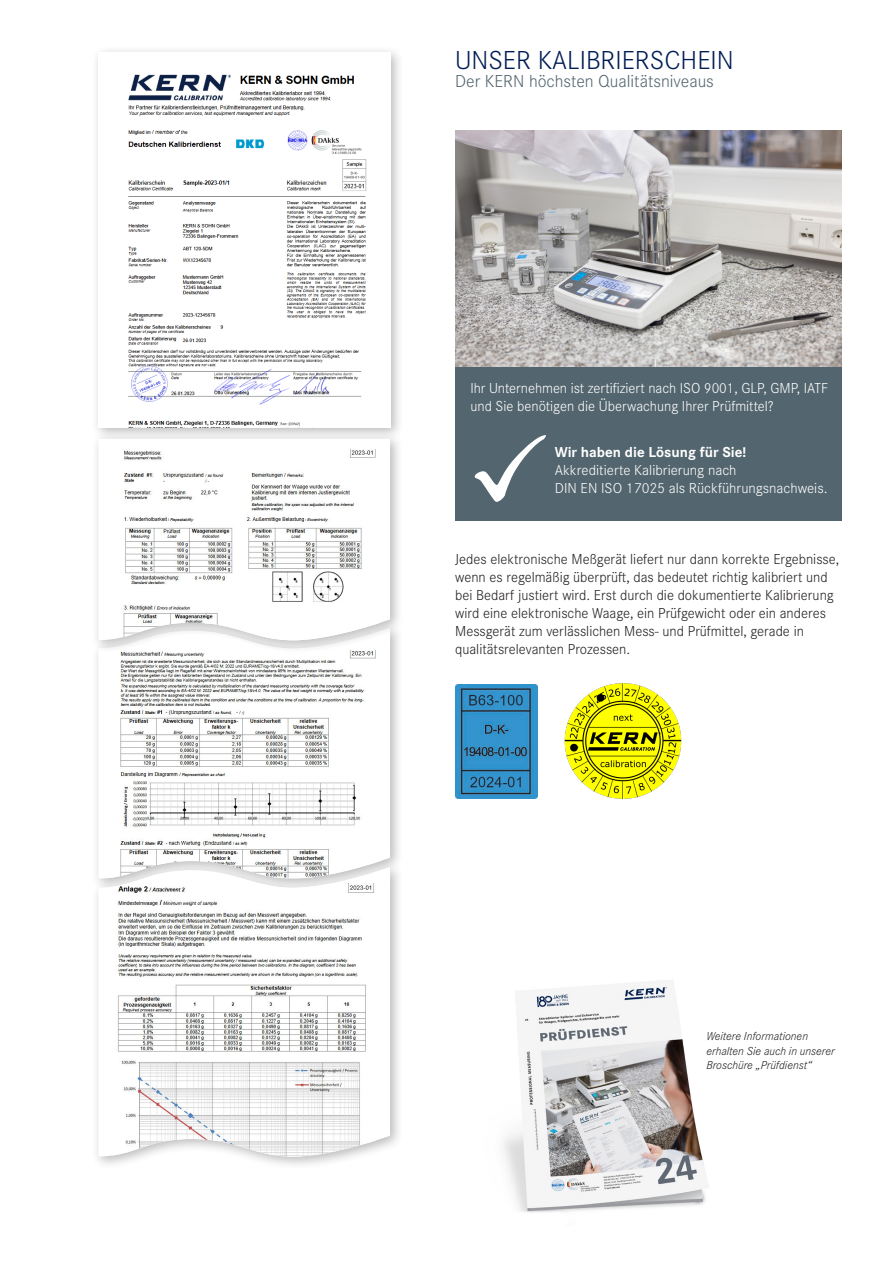
<style>
.page{position:relative;width:893px;height:1263px;background:#fff}
.page>*{position:absolute;margin:0;border:0;box-sizing:border-box;transform-origin:0 0}
.t1{font:300 27px "Corporate S Pro";color:#001d54}
.t2{font:300 18px "Corporate S Pro";color:#53656e}
.t3{font:300 15px/18px "Corporate S Pro";color:#231f20}
.t4{font:300 15px/18px "Corporate S Pro";color:#fff}
.t5{font:700 15px "Corporate S Pro";color:#fff}
.t6{font:italic 300 12px/14.4px "Corporate S Pro";color:#231f20}
</style>
<div class="page">
<img style="left:455px;top:131px;width:387px;height:237px">
<img style="left:564px;top:683px;width:117px;height:117px">
<img style="left:455px;top:684px;width:82px;height:114px">
<img style="left:503px;top:980px;width:206px;height:233px">
<div style="left:455px;top:368px;width:387px;height:153px;background:#53656e"></div>
<svg style="left:474px;top:435px;width:72px;height:67px"></svg>
<div style="left:91px;top:45px;width:313px;height:396px;background:#231f20;opacity:.3"></div>
<div style="left:98px;top:52px;width:293px;height:376px;background:#fff"></div>
<img style="left:128px;top:74px;width:239px;height:354px">
<div style="left:91px;top:621px;width:312px;height:271px;background:#231f20;opacity:.3"></div>
<svg style="left:98px;top:654px;width:292px;height:207px"></svg>
<img style="left:103px;top:654px;width:279px;height:207px">
<div style="left:91px;top:861px;width:312px;height:309px;background:#231f20;opacity:.3"></div>
<svg style="left:98px;top:867px;width:292px;height:290px"></svg>
<img style="left:112px;top:883px;width:264px;height:274px">
<div style="left:91px;top:432px;width:312px;height:222px;background:#231f20;opacity:.3"></div>
<svg style="left:98px;top:438px;width:292px;height:202px"></svg>
<img style="left:121px;top:449px;width:259px;height:191px">
<p class="t1" style="left:455px;top:41px;width:280px">UNSER KALIBRIERSCHEIN</p>
<p class="t2" style="left:455px;top:68px;width:260px">Der KERN höchsten Qualitätsniveaus</p>
<p class="t4" style="left:470px;top:378px;width:359px">Ihr Unternehmen ist zertifiziert nach ISO 9001, GLP, GMP, IATF und Sie benötigen die Überwachung Ihrer Prüfmittel?</p>
<p class="t5" style="left:555px;top:440px;width:193px">Wir haben die Lösung für Sie!</p>
<p class="t4" style="left:555px;top:460px;width:274px">Akkreditierte Kalibrierung nach<br>DIN EN ISO 17025 als Rückführungsnachweis.</p>
<p class="t3" style="left:455px;top:549px;width:385px">Jedes elektronische Meßgerät liefert nur dann korrekte Ergebnisse, wenn es regelmäßig überprüft, das bedeutet richtig kalibriert und bei Bedarf justiert wird. Erst durch die dokumentierte Kalibrierung wird eine elektronische Waage, ein Prüfgewicht oder ein anderes Messgerät zum verlässlichen Mess- und Prüfmittel, gerade in qualitätsrelevanten Prozessen.</p>
<p class="t6" style="left:706px;top:1028px;width:103px">Weitere Informationen</p>
<p class="t6" style="left:706px;top:1043px;width:130px">erhalten Sie auch in unserer<br>Broschüre „Prüfdienst“</p>
</div>
